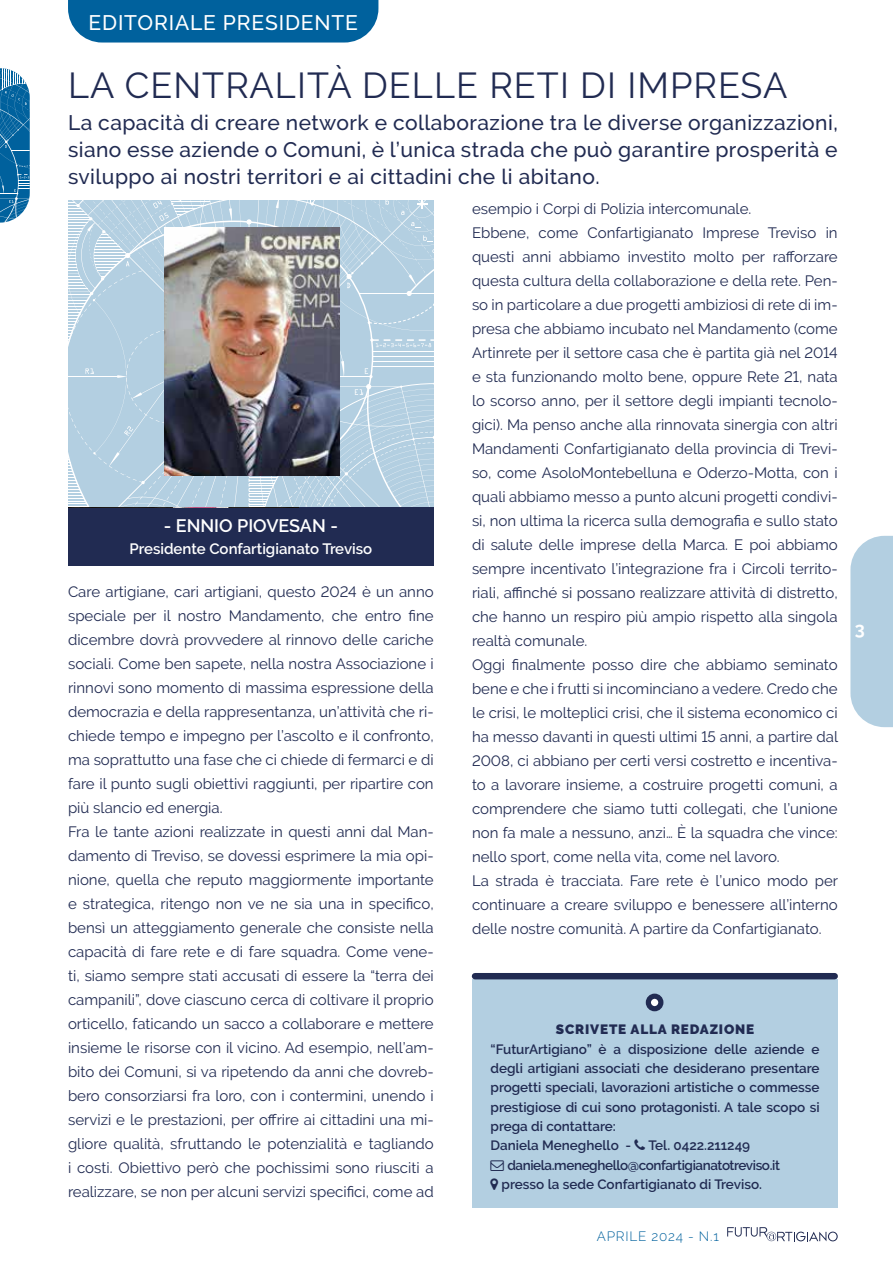
<style>
.page{position:relative;width:893px;height:1263px;background:#fff}
.page>*{position:absolute;margin:0;border:0;box-sizing:border-box;transform-origin:0 0}
.t1{font:36px "Raleway";letter-spacing:.03em;color:#212b52}
.t2{font:500 21px/27px "Raleway";letter-spacing:.02em;color:#212b52;text-align:justify}
.t3{font:500 21px "Raleway";letter-spacing:.04em;color:#fff}
.t4{font:600 18px "Raleway";color:#fff}
.t5{font:700 18px "Raleway";color:#fff}
.t6{font:15px/24px "Raleway";color:#212b52}
.t7{font:600 15px "Raleway";color:#fff}
.t8{font:600 13.5px/19.4px "Raleway";color:#212b52}
.t9{font:600 13.5px "Raleway";letter-spacing:-.03em;color:#212b52}
.t10{font:900 13.5px "Raleway";letter-spacing:.06em;color:#212b52}
.t11{font:300 13.5px "Raleway";letter-spacing:.06em;color:#00619d}
</style>
<div class="page">
<svg style="left:727px;top:1227px;width:111px;height:14px"></svg>
<svg style="left:850px;top:536px;width:43px;height:191px;background:#b8d2e3"></svg>
<div style="left:68px;top:0;width:310px;height:43px;background:#00619d"></div>
<svg style="left:0;top:68px;width:434px;height:439px"></svg>
<div style="left:68px;top:507px;width:366px;height:59px;background:#212b52"></div>
<img style="left:165px;top:227px;width:175px;height:248px">
<div style="left:472px;top:979px;width:366px;height:229px;background:#b3cfe1"></div>
<div style="left:475px;top:973px;width:360px;height:6px;background:#212b52"></div>
<div style="left:648px;top:996px;width:13px;height:13px;background:#fff;border-radius:50%"></div>
<div style="left:646px;top:993px;width:17px;height:18px;border:5px solid #212b52;border-radius:50%"></div>
<h2 class="t3" style="left:89px;top:10px;width:271px">EDITORIALE PRESIDENTE</h2>
<h1 class="t1" style="left:68px;top:64px;width:721px">LA CENTRALITÀ DELLE RETI DI IMPRESA</h1>
<h2 class="t2" style="left:68px;top:109px;width:771px">La capacità di creare network e collaborazione tra le diverse organizzazioni, siano esse aziende o Comuni, è l’unica strada che può garantire prosperità e sviluppo ai nostri territori e ai cittadini che li abitano.</h2>
<p class="t4" style="left:164px;top:515px;width:176px">- ENNIO PIOVESAN -</p>
<p class="t7" style="left:130px;top:540px;width:244px">Presidente Confartigianato Treviso</p>
<p class="t6" style="left:68px;top:579px;width:367px">Care artigiane, cari artigiani, questo 2024 è un anno speciale per il nostro Mandamento, che entro fine dicembre dovrà provvedere al rinnovo delle cariche sociali. Come ben sapete, nella nostra Associazione i rinnovi sono momento di massima espressione della democrazia e della rappresentanza, un’attività che ri&shy;chiede tempo e impegno per l’ascolto e il confronto, ma soprattutto una fase che ci chiede di fermarci e di fare il punto sugli obiettivi raggiunti, per ripartire con più slancio ed energia.<br>Fra le tante azioni realizzate in questi anni dal Man&shy;damento di Treviso, se dovessi esprimere la mia opi&shy;nione, quella che reputo maggiormente importante e strategica, ritengo non ve ne sia una in specifico, bensì un atteggiamento generale che consiste nella capacità di fare rete e di fare squadra. Come vene&shy;ti, siamo sempre stati accusati di essere la “terra dei campanili”, dove ciascuno cerca di coltivare il proprio orticello, faticando un sacco a collaborare e mettere insieme le risorse con il vicino. Ad esempio, nell’am&shy;bito dei Comuni, si va ripetendo da anni che dovreb&shy;bero consorziarsi fra loro, con i contermini, unendo i servizi e le prestazioni, per offrire ai cittadini una mi&shy;gliore qualità, sfruttando le potenzialità e tagliando i costi. Obiettivo però che pochissimi sono riusciti a realizzare, se non per alcuni servizi specifici, come ad</p>
<p class="t6" style="left:472px;top:197px;width:368px">esempio i Corpi di Polizia intercomunale.<br>Ebbene, come Confartigianato Imprese Treviso in questi anni abbiamo investito molto per rafforzare questa cultura della collaborazione e della rete. Pen&shy;so in particolare a due progetti ambiziosi di rete di im&shy;presa che abbiamo incubato nel Mandamento (come Artinrete per il settore casa che è partita già nel 2014 e sta funzionando molto bene, oppure Rete 21, nata lo scorso anno, per il settore degli impianti tecnolo&shy;gici). Ma penso anche alla rinnovata sinergia con altri Mandamenti Confartigianato della provincia di Trevi&shy;so, come AsoloMontebelluna e Oderzo-Motta, con i quali abbiamo messo a punto alcuni progetti condivi&shy;si, non ultima la ricerca sulla demografia e sullo stato di salute delle imprese della Marca. E poi abbiamo sempre incentivato l’integrazione fra i Circoli territo&shy;riali, affinché si possano realizzare attività di distretto, che hanno un respiro più ampio rispetto alla singola realtà comunale.<br>Oggi finalmente posso dire che abbiamo seminato bene e che i frutti si incominciano a vedere. Credo che le crisi, le molteplici crisi, che il sistema economico ci ha messo davanti in questi ultimi 15 anni, a partire dal 2008, ci abbiano per certi versi costretto e incentiva&shy;to a lavorare insieme, a costruire progetti comuni, a comprendere che siamo tutti collegati, che l’unione non fa male a nessuno, anzi… È la squadra che vince: nello sport, come nella vita, come nel lavoro.<br>La strada è tracciata. Fare rete è l’unico modo per continuare a creare sviluppo e benessere all’interno delle nostre comunità. A partire da Confartigianato.</p>
<p class="t10" style="left:556px;top:1022px;width:200px">SCRIVETE ALLA REDAZIONE</p>
<p class="t8" style="left:490px;top:1039px;width:331px">“FuturArtigiano” è a disposizione delle aziende e degli artigiani associati che desiderano presentare progetti speciali, lavorazioni artistiche o commesse prestigiose di cui sono protagonisti. A tale scopo si prega di contattare:<br>Daniela Meneghello -</p>
<p class="t8" style="left:648px;top:1136px;width:103px">Tel. 0422.211249</p>
<p class="t9" style="left:507px;top:1157px;width:274px">daniela.meneghello@confartigianatotreviso.it</p>
<p class="t8" style="left:502px;top:1175px;width:262px">presso la sede Confartigianato di Treviso.</p>
<p class="t11" style="left:597px;top:1228px;width:124px">APRILE 2024 - N.1</p>
<p class="t5" style="left:855px;top:618px;width:12px">3</p>
</div>
